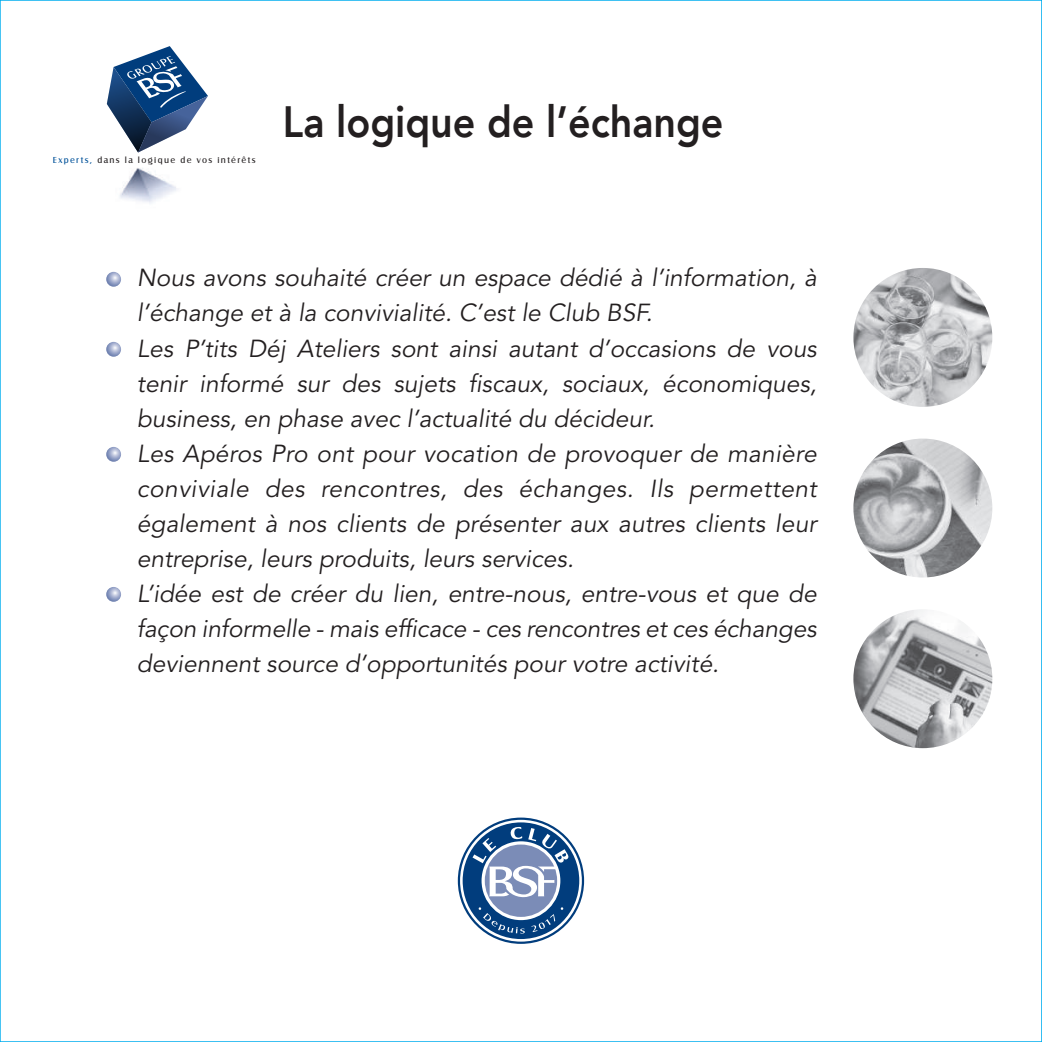
<style>
.page{position:relative;width:1042px;height:1042px;background:#fff}
.page>*{position:absolute;margin:0;border:0;box-sizing:border-box;transform-origin:0 0}
.t1{font:800 43.75px "Avenir";color:#231f20;scale:.9 1}
.t2{font:italic 24.5px/35px "Avenir";color:#231f20}
.t3{font:9.1px "Castle T";letter-spacing:.15em;color:#231f20}
.s1{color:#01529a}
</style>
<div class="page">
<img style="left:106px;top:103px;width:71px;height:100px">
<svg style="left:107px;top:46px;width:101px;height:106px"></svg>
<svg style="left:463px;top:822px;width:116px;height:117px"></svg>
<svg style="left:106px;top:272px;width:15px;height:15px"></svg>
<svg style="left:106px;top:342px;width:15px;height:15px"></svg>
<svg style="left:106px;top:447px;width:15px;height:15px"></svg>
<svg style="left:106px;top:587px;width:15px;height:15px"></svg>
<img style="left:853px;top:268px;width:139px;height:139px;border-radius:69px">
<img style="left:853px;top:438px;width:139px;height:139px;border-radius:69px">
<img style="left:853px;top:609px;width:139px;height:139px;border-radius:69px">
<p class="t3" style="left:53px;top:154px;width:204px"><span class="s1">Experts,</span> dans la logique de vos intérêts</p>
<h1 class="t1" style="left:283px;top:87px;width:491px">La logique de l’échange</h1>
<p class="t2" style="left:137px;top:261px;width:681px">Nous avons souhaité créer un espace dédié à l’information, à l’échange et à la convivialité. C’est le Club BSF.<br>Les P’tits Déj Ateliers sont ainsi autant d’occasions de vous tenir informé sur des sujets fiscaux, sociaux, économiques, business, en phase avec l’actualité du décideur.<br>Les Apéros Pro ont pour vocation de provoquer de manière conviviale des rencontres, des échanges. Ils permettent également à nos clients de présenter aux autres clients leur entreprise, leurs produits, leurs services.<br>L’idée est de créer du lien, entre-nous, entre-vous et que de façon informelle - mais efficace - ces rencontres et ces échanges deviennent source d’opportunités pour votre activité.</p>
</div>
